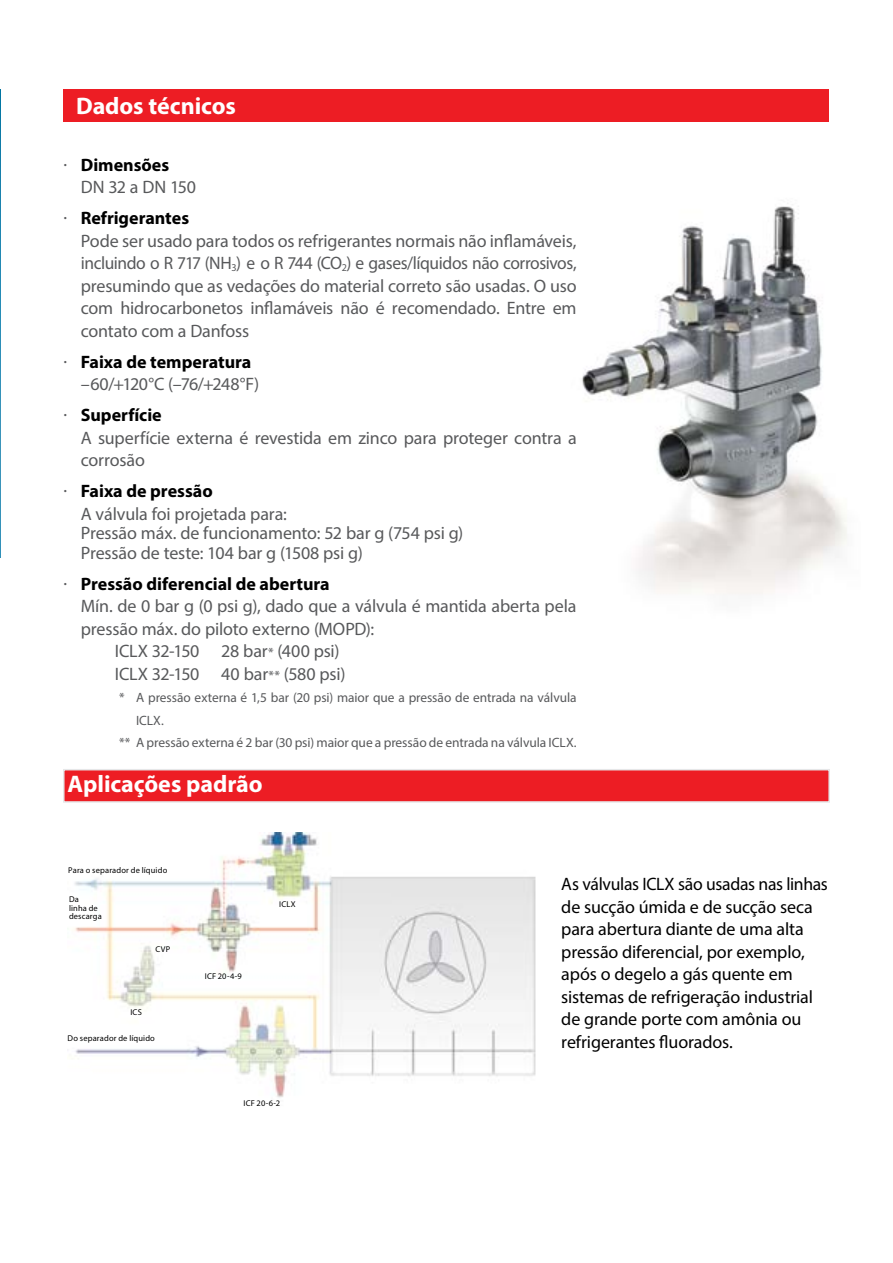
<style>
.page{position:relative;width:893px;height:1263px;background:#fff}
.page>*{position:absolute;margin:0;border:0;box-sizing:border-box;transform-origin:0 0}
.t1{font:700 24px "Myriad Pro";letter-spacing:-.005em;color:#fff}
.t2{font:18px/22.5px "Myriad Pro";letter-spacing:-.01em;color:#58595b}
.t3{font:18px/22.5px "Myriad Pro";letter-spacing:-.01em;color:#000}
.t4{font:18px/22.5px "Myriad Pro";letter-spacing:-.03em;color:#58595b}
.t5{font:700 18px "Myriad Pro";color:#000}
.t6{font:13.5px "Myriad Pro";letter-spacing:-.005em;color:#58595b}
.t7{font:8.4px/8.4px "Myriad Pro";letter-spacing:.02em;color:#000}
.s1{font-weight:700;color:#000}
.s2{font-size:10.5px}
.s3{font-size:13.5px}
</style>
<div class="page">
<img style="left:74px;top:833px;width:462px;height:265px">
<img style="left:582px;top:203px;width:265px;height:392px">
<img style="left:0;top:89px;width:1px;height:469px">
<div style="left:63px;top:769px;width:767px;height:34px;background:#ed1d24;border:2px solid #e6e7e8"></div>
<div style="left:63px;top:89px;width:766px;height:33px;background:#ed1d24"></div>
<h1 class="t1" style="left:76px;top:91px;width:161px">Dados técnicos</h1>
<p class="t2" style="left:81px;top:153px;width:117px;text-indent:-17px"><sup>•</sup> <span class="s1">Dimensões<br></span>DN 32 a DN 150</p>
<p class="t2" style="left:81px;top:207px;width:497px;text-indent:-17px"><sup>•</sup> <span class="s1">Refrigerantes<br></span>Pode ser usado para todos os refrigerantes normais não inflamáveis, incluindo o R 717 (NH<span class="s2">3</span>) e o R 744 (CO<span class="s2">2</span>) e gases/líquidos não corrosivos, presumindo que as vedações do material correto são usadas. O uso com hidrocarbonetos inflamáveis não é recomendado. Entre em contato com a Danfoss</p>
<p class="t4" style="left:81px;top:350px;width:180px;text-indent:-17px"><sup>•</sup> <span class="s1">Faixa de temperatura </span>–60/+120°C (–76/+248°F)</p>
<p class="t2" style="left:81px;top:404px;width:497px;text-indent:-17px"><sup>•</sup> <span class="s1">Superfície<br></span>A superfície externa é revestida em zinco para proteger contra a corrosão</p>
<p class="t2" style="left:81px;top:480px;width:207px;text-indent:-17px"><sup>•</sup> <span class="s1">Faixa de pressão<br></span>A válvula foi projetada para:</p>
<p class="t2" style="left:81px;top:523px;width:384px;line-height:19.5px">Pressão máx. de funcionamento: 52 bar g (754 psi g)<br>Pressão de teste: 104 bar g (1508 psi g)</p>
<p class="t5" style="left:64px;top:572px;width:267px"><sup>•</sup> Pressão diferencial de abertura</p>
<p class="t2" style="left:81px;top:595px;width:497px">Mín. de 0 bar g (0 psi g), dado que a válvula é mantida aberta pela</p>
<p class="t2" style="left:81px;top:617px;width:295px">pressão máx. do piloto externo (MOPD):</p>
<p class="t2" style="left:115px;top:640px;width:226px">ICLX 32-150 28 bar<span class="s3">*</span> (400 psi)</p>
<p class="t2" style="left:115px;top:662px;width:232px">ICLX 32-150 40 bar<span class="s3">**</span> (580 psi)</p>
<p class="t6" style="left:119px;top:689px;width:459px">* A pressão externa é 1,5 bar (20 psi) maior que a pressão de entrada na válvula</p>
<p class="t6" style="left:136px;top:712px;width:29px">ICLX.</p>
<p class="t6" style="left:119px;top:734px;width:459px">** A pressão externa é 2 bar (30 psi) maior que a pressão de entrada na válvula ICLX.</p>
<h1 class="t1" style="left:68px;top:769px;width:197px">Aplicações padrão</h1>
<p class="t7" style="left:68px;top:866px;width:101px">Para o separador de líquido</p>
<p class="t7" style="left:69px;top:895px;width:34px">Da<br>linha de descarga</p>
<p class="t7" style="left:156px;top:945px;width:16px">CVP</p>
<p class="t7" style="left:130px;top:1007px;width:13px">ICS</p>
<p class="t7" style="left:68px;top:1034px;width:89px">Do separador de líquido</p>
<p class="t7" style="left:205px;top:972px;width:39px">ICF 20-4-9</p>
<p class="t7" style="left:279px;top:899px;width:18px">ICLX</p>
<p class="t7" style="left:244px;top:1099px;width:38px">ICF 20-6-2</p>
<p class="t3" style="left:561px;top:872px;width:268px">As válvulas ICLX são usadas nas linhas de sucção úmida e de sucção seca para abertura diante de uma alta pressão diferencial, por exemplo, após o degelo a gás quente em sistemas de refrigeração industrial de grande porte com amônia ou refrigerantes fluorados.</p>
</div>
